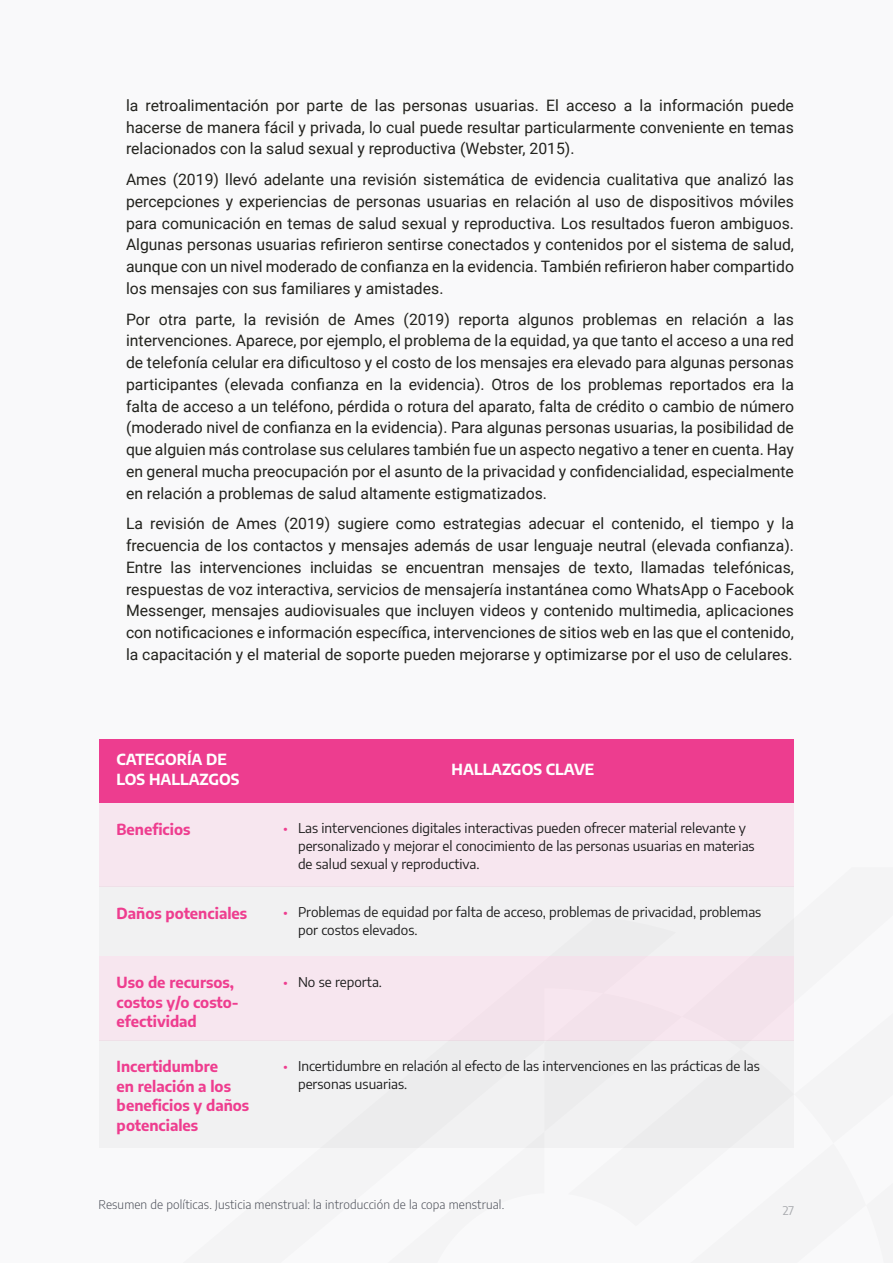
<style>
.page{position:relative;width:893px;height:1263px;background:#f9f9fa}
.page>*{position:absolute;margin:0;border:0;box-sizing:border-box;transform-origin:0 0}
.t1{font:15.75px/21.8px "Roboto";color:#22221d;text-align:justify}
.t2{font:700 15px/19.5px "Encode Sans";color:#ee3d8f}
.t3{font:700 15px/19.5px "Encode Sans";color:#fff}
.t4{font:13.5px/18px "Encode Sans";color:#1c1c1c}
.t5{font:300 12px "Encode Sans";letter-spacing:.01em;color:#51545d}
.t6{font:12px "Encode Sans";color:#a8aaae}
.s1{color:#ee3d8f}
</style>
<div class="page">
<div style="left:99px;top:802px;width:695px;height:85px;background:#f7e6ef"></div>
<div style="left:99px;top:739px;width:695px;height:64px;background:#ed3d8f"></div>
<div style="left:99px;top:887px;width:695px;height:69px;background:#f1f1f2"></div>
<div style="left:99px;top:956px;width:695px;height:84px;background:#f7e6ef"></div>
<div style="left:99px;top:1040px;width:695px;height:108px;background:#f1f1f2"></div>
<p class="t1" style="left:126px;top:94px;width:669px">la retroalimentación por parte de las personas usuarias. El acceso a la información puede hacerse de manera fácil y privada, lo cual puede resultar particularmente conveniente en temas relacionados con la salud sexual y reproductiva (Webster, 2015).</p>
<p class="t1" style="left:126px;top:168px;width:669px">Ames (2019) llevó adelante una revisión sistemática de evidencia cualitativa que analizó las percepciones y experiencias de personas usuarias en relación al uso de dispositivos móviles para comunicación en temas de salud sexual y reproductiva. Los resultados fueron ambiguos.<br>Algunas personas usuarias refirieron sentirse conectados y contenidos por el sistema de salud, aunque con un nivel moderado de confianza en la evidencia. También refirieron haber compartido los mensajes con sus familiares y amistades.</p>
<p class="t1" style="left:126px;top:307px;width:669px">Por otra parte, la revisión de Ames (2019) reporta algunos problemas en relación a las intervenciones. Aparece, por ejemplo, el problema de la equidad, ya que tanto el acceso a una red de telefonía celular era dificultoso y el costo de los mensajes era elevado para algunas personas participantes (elevada confianza en la evidencia). Otros de los problemas reportados era la falta de acceso a un teléfono, pérdida o rotura del aparato, falta de crédito o cambio de número (moderado nivel de confianza en la evidencia). Para algunas personas usuarias, la posibilidad de que alguien más controlase sus celulares también fue un aspecto negativo a tener en cuenta. Hay en general mucha preocupación por el asunto de la privacidad y confidencialidad, especialmente en relación a problemas de salud altamente estigmatizados.</p>
<p class="t1" style="left:126px;top:512px;width:669px">La revisión de Ames (2019) sugiere como estrategias adecuar el contenido, el tiempo y la frecuencia de los contactos y mensajes además de usar lenguaje neutral (elevada confianza).<br>Entre las intervenciones incluidas se encuentran mensajes de texto, llamadas telefónicas, respuestas de voz interactiva, servicios de mensajería instantánea como WhatsApp o Facebook Messenger, mensajes audiovisuales que incluyen videos y contenido multimedia, aplicaciones con notificaciones e información específica, intervenciones de sitios web en las que el contenido, la capacitación y el material de soporte pueden mejorarse y optimizarse por el uso de celulares.</p>
<p class="t3" style="left:117px;top:749px;width:124px">CATEGORÍA DE<br>LOS HALLAZGOS</p>
<p class="t3" style="left:452px;top:759px;width:144px">HALLAZGOS CLAVE</p>
<p class="t2" style="left:117px;top:818px;width:75px">Beneficios</p>
<p class="t4" style="left:298px;top:818px;width:458px;text-indent:-15px"><span class="s1">•</span> Las intervenciones digitales interactivas pueden ofrecer material relevante y personalizado y mejorar el conocimiento de las personas usuarias en materias de salud sexual y reproductiva.</p>
<p class="t2" style="left:117px;top:902px;width:132px">Daños potenciales</p>
<p class="t4" style="left:298px;top:902px;width:465px;text-indent:-15px"><span class="s1">•</span> Problemas de equidad por falta de acceso, problemas de privacidad, problemas por costos elevados.</p>
<p class="t2" style="left:117px;top:972px;width:124px">Uso de recursos, costos y/o costo&shy;efectividad</p>
<p class="t4" style="left:283px;top:972px;width:101px"><span class="s1">•</span> No se reporta.</p>
<p class="t2" style="left:117px;top:1056px;width:134px">Incertidumbre<br>en relación a los beneficios y daños potenciales</p>
<p class="t4" style="left:298px;top:1056px;width:463px;text-indent:-15px"><span class="s1">•</span> Incertidumbre en relación al efecto de las intervenciones en las prácticas de las personas usuarias.</p>
<p class="t5" style="left:98px;top:1196px;width:407px">Resumen de políticas. Justicia menstrual: la introducción de la copa menstrual.</p>
<p class="t6" style="left:783px;top:1202px;width:13px">27</p>
</div>
